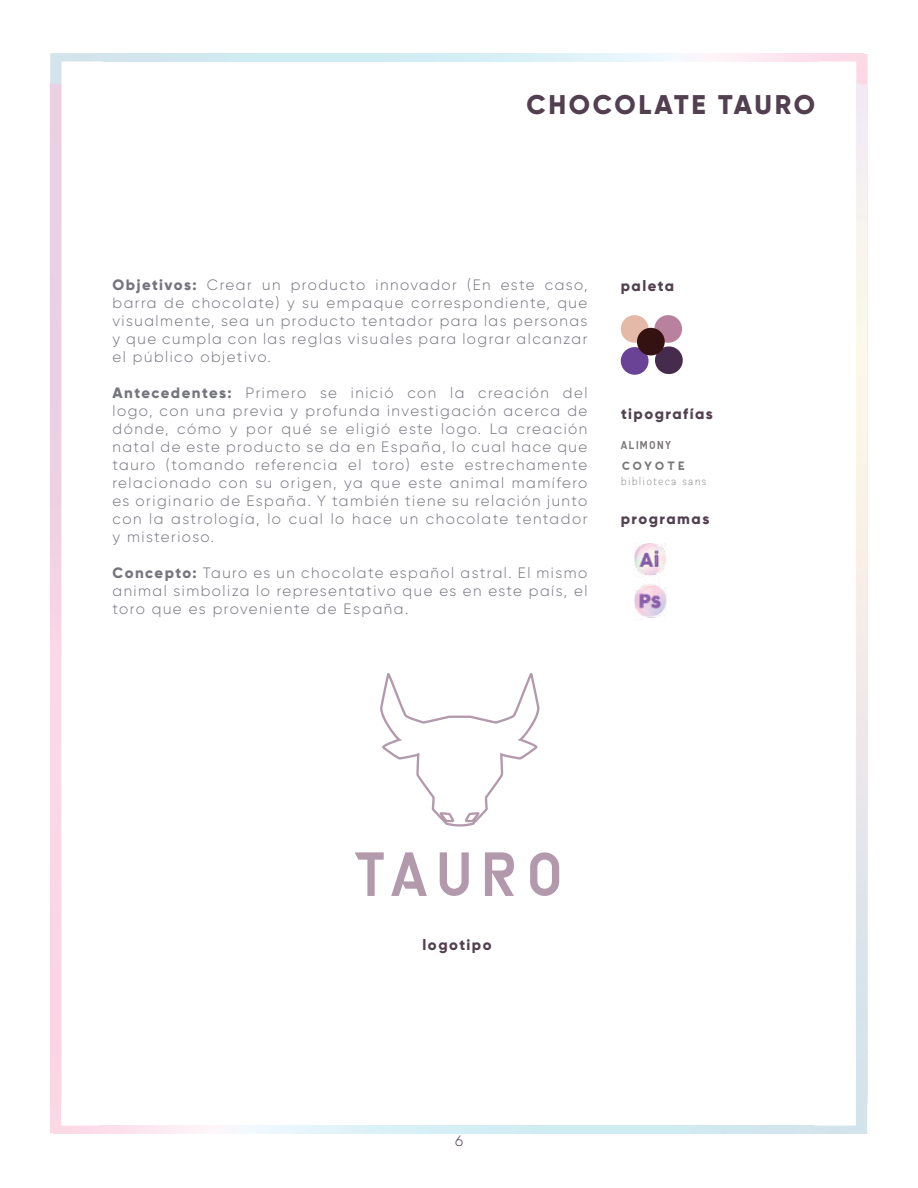
<style>
.page{position:relative;width:918px;height:1188px;background:#fff}
.page>*{position:absolute;margin:0;border:0;box-sizing:border-box;transform-origin:0 0}
.t1{font:800 27px "Gilroy";letter-spacing:.095em;color:#523f4f}
.t2{font:300 15px/18px "Gilroy";letter-spacing:.1em;color:#74747e;text-align:justify}
.t3{font:800 15px "Gilroy";letter-spacing:.1em;color:#523f4f}
.t4{font:300 15px "Gilroy";color:#523f4f}
.t5{font:13.5px "Alimony";letter-spacing:.1em;color:#797678}
.t6{font:300 12px "Biblioteca Sans";letter-spacing:.1em;color:#797678}
.t7{font:12px "Coyote Semi Bold DEMO";letter-spacing:.03em;color:#797678}
.s1{font-weight:800}
</style>
<div class="page">
<img style="left:54px;top:54px;width:50px;height:30px">
<img style="left:817px;top:54px;width:51px;height:999px">
<img style="left:53px;top:84px;width:814px;height:51px">
<img style="left:815px;top:135px;width:52px;height:999px">
<img style="left:53px;top:135px;width:53px;height:999px">
<svg style="left:355px;top:852px;width:29px;height:44px"></svg>
<svg style="left:391px;top:852px;width:36px;height:44px"></svg>
<svg style="left:440px;top:852px;width:29px;height:44px"></svg>
<svg style="left:485px;top:852px;width:29px;height:44px"></svg>
<svg style="left:530px;top:852px;width:29px;height:44px"></svg>
<svg style="left:380px;top:673px;width:159px;height:154px"></svg>
<img style="left:634px;top:544px;width:33px;height:74px">
<div style="left:621px;top:347px;width:28px;height:28px;background:#6a4396;border-radius:50%"></div>
<div style="left:654px;top:315px;width:28px;height:28px;background:#b8829f;border-radius:50%"></div>
<div style="left:621px;top:315px;width:28px;height:28px;background:#e5b9a8;border-radius:50%"></div>
<div style="left:655px;top:346px;width:28px;height:28px;background:#452b4c;border-radius:50%"></div>
<div style="left:637px;top:328px;width:28px;height:27px;background:#351212;border-radius:50%"></div>
<h1 class="t1" style="left:526px;top:88px;width:290px">CHOCOLATE TAURO</h1>
<p class="t2" style="left:112px;top:276px;width:476px"><span class="s1">Objetivos:</span> Crear un producto innovador (En este caso, barra de chocolate) y su empaque correspondiente, que visualmente, sea un producto tentador para las personas y que cumpla con las reglas visuales para lograr alcanzar el público objetivo.</p>
<p class="t2" style="left:112px;top:384px;width:476px"><span class="s1">Antecedentes:</span> Primero se inició con la creación del logo, con una previa y profunda investigación acerca de dónde, cómo y por qué se eligió este logo. La creación natal de este producto se da en España, lo cual hace que tauro (tomando referencia el toro) este estrechamente relacionado con su origen, ya que este animal mamífero es originario de España. Y también tiene su relación junto con la astrología, lo cual lo hace un chocolate tentador y misterioso.</p>
<p class="t2" style="left:112px;top:564px;width:476px"><span class="s1">Concepto:</span> Tauro es un chocolate español astral. El mismo animal simboliza lo representativo que es en este país, el toro que es proveniente de España.</p>
<p class="t3" style="left:621px;top:276px;width:55px">paleta</p>
<p class="t3" style="left:621px;top:405px;width:93px">tipografías</p>
<p class="t5" style="left:621px;top:439px;width:52px">ALIMONY</p>
<p class="t7" style="left:621px;top:457px;width:67px">COYOTE</p>
<p class="t6" style="left:621px;top:475px;width:87px">biblioteca sans</p>
<p class="t3" style="left:621px;top:509px;width:90px">programas</p>
<p class="t3" style="left:423px;top:935px;width:71px">logotipo</p>
<p class="t4" style="left:455px;top:1132px;width:10px">6</p>
</div>
